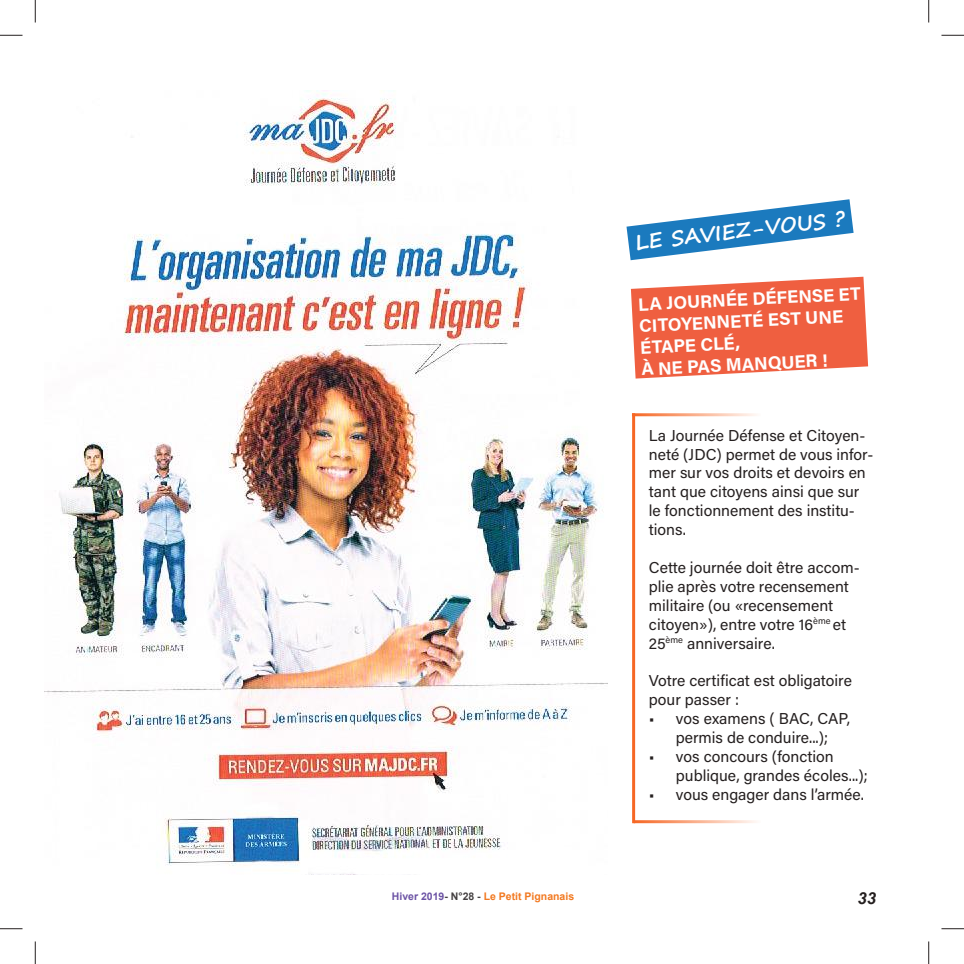
<style>
.page{position:relative;width:964px;height:964px;background:#fff}
.page>*{position:absolute;margin:0;border:0;box-sizing:border-box;transform-origin:0 0}
.t1{font:700 21px "Segoe Print";color:#fff}
.t2{font:700 18px/21.6px "Acumin Pro";color:#fff}
.t3{font:italic 700 16.5px "Arial";color:#241f1f}
.t4{font:15.75px/18.9px "Acumin Pro";color:#241f1f}
.t5{font:700 10.5px "Arial";color:#f27921}
.s1{color:#6d54a5}
.s2{color:#444041}
</style>
<div class="page">
<img style="left:45px;top:93px;width:563px;height:773px">
<svg style="left:626px;top:199px;width:227px;height:52px"></svg>
<svg style="left:605px;top:251px;width:264px;height:153px"></svg>
<svg style="left:631px;top:277px;width:237px;height:101px;background:#f17358"></svg>
<hr style="left:632px;top:413px;width:129px;height:3px;background:#f66724">
<hr style="left:632px;top:413px;width:3px;height:410px;background:#f66724">
<hr style="left:633px;top:820px;width:128px;height:3px;background:#f66724">
<svg style="left:0;top:35px;width:22px;height:1px"></svg>
<svg style="left:941px;top:35px;width:22px;height:1px"></svg>
<svg style="left:0;top:928px;width:22px;height:1px"></svg>
<svg style="left:941px;top:928px;width:22px;height:1px"></svg>
<svg style="left:35px;top:0;width:1px;height:22px"></svg>
<svg style="left:35px;top:941px;width:1px;height:22px"></svg>
<svg style="left:928px;top:0;width:1px;height:22px"></svg>
<svg style="left:928px;top:941px;width:1px;height:22px"></svg>
<h1 class="t1" style="left:633px;top:222px;width:213px;rotate:-6deg">LE SAVIEZ-VOUS ?</h1>
<p class="t2" style="left:637px;top:293px;width:224px;rotate:-3deg">LA JOURNÉE DÉFENSE ET<br>CITOYENNETÉ EST UNE<br>ÉTAPE CLÉ,<br>À NE PAS MANQUER !</p>
<p class="t4" style="left:649px;top:425px;width:226px">La Journée Défense et Citoyen&shy;neté (JDC) permet de vous infor&shy;mer sur vos droits et devoirs en tant que citoyens ainsi que sur le fonctionnement des institu&shy;tions.</p>
<p class="t4" style="left:649px;top:557px;width:212px">Cette journée doit être accom&shy;plie après votre recensement militaire (ou «recensement citoyen»), entre votre 16<sup>ème</sup> et<br>25<sup>ème</sup> anniversaire.</p>
<p class="t4" style="left:649px;top:670px;width:204px">Votre certificat est obligatoire pour passer :</p>
<p class="t4" style="left:649px;top:708px;width:203px;text-align:center">• vos examens ( BAC, CAP, permis de conduire...);</p>
<p class="t4" style="left:676px;top:746px;width:193px;text-indent:-27px">• vos concours (fonction publique, grandes écoles...);</p>
<p class="t4" style="left:649px;top:784px;width:216px">• vous engager dans l’armée.</p>
<p class="t5" style="left:392px;top:888px;width:184px"><span class="s1">Hiver 2019</span><span class="s2">- N°28 -</span> Le Petit Pignanais</p>
<p class="t3" style="left:857px;top:887px;width:20px">33</p>
</div>
